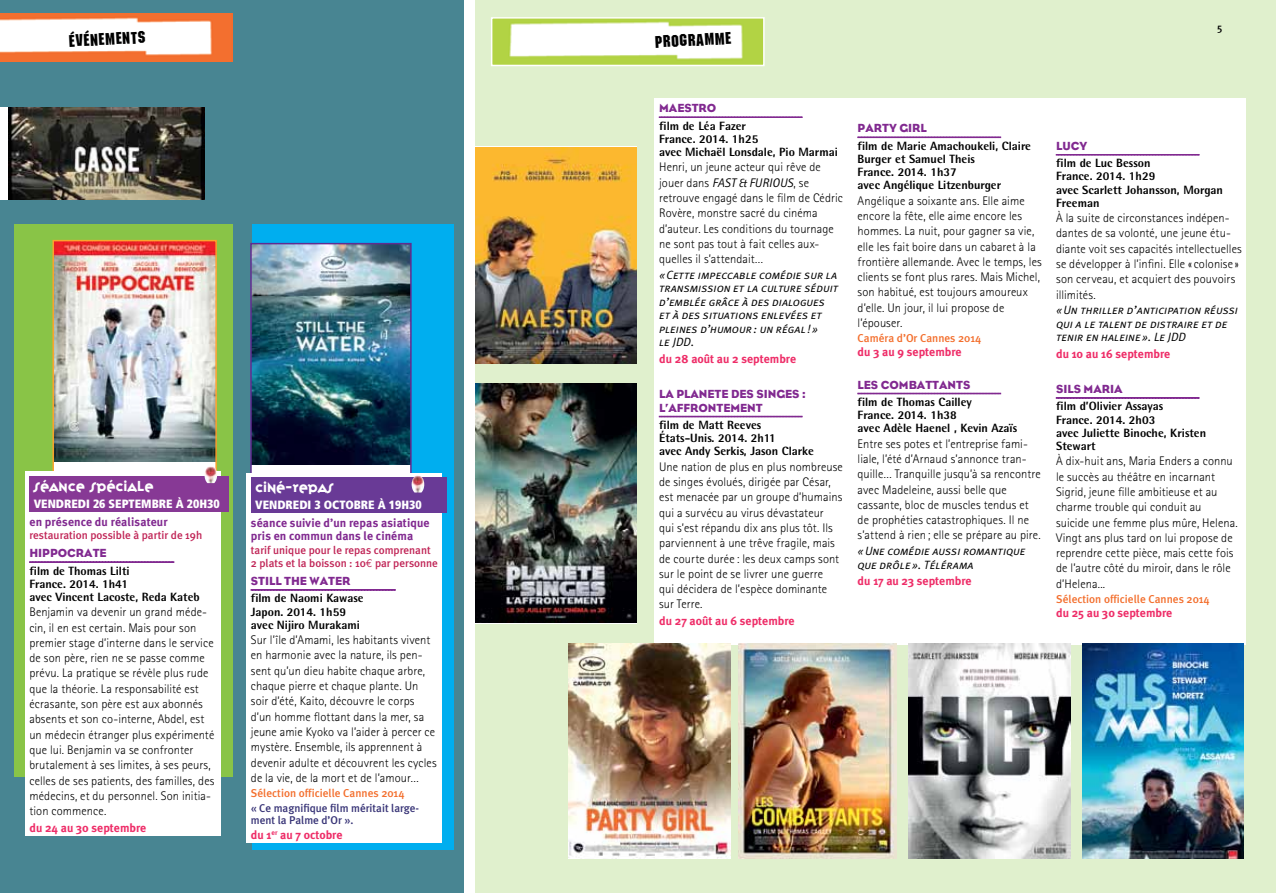
<style>
.page{position:relative;width:1276px;height:893px;background:#fff}
.page>*{position:absolute;margin:0;border:0;box-sizing:border-box;transform-origin:0 0}
.t1{font:16.5px "Machine";color:#000}
.t2{font:12.75px "Variex";color:#fff}
.t3{font:300 12.45px/15.3px "Rotis Sans Serif";letter-spacing:.005em;color:#000}
.t4{font:800 12px/13.2px "Rotis Semi Sans";color:#000}
.t5{font:italic 12px/13.5px "Meta Plus Normal Caps";color:#000}
.t6{font:700 12px "Meta Plus";color:#ee2d68}
.t7{font:12px/13.5px "Bureau Eagle";color:#812990}
.t8{font:700 12px/13.5px "Meta Plus";letter-spacing:.01em;color:#812990}
.t9{font:900 condensed 12px "Frutiger";color:#fff}
.t10{font:500 11.4px "Meta Plus";color:#f36e2c}
.t11{font:500 11.25px/13.5px "Meta Plus";color:#c02456}
.t12{font:500 11.25px/12.8px "Meta Plus";color:#373376}
.t13{font:500 10.5px "Meta Plus";color:#000}
.s1{font-family:"Euro Mono";font-weight:400}
.s2{font-weight:400;font-style:italic}
</style>
<div class="page">
<div style="left:0;top:0;width:463px;height:893px;background:#488592"></div>
<div style="left:252px;top:224px;width:202px;height:625px;background:#00aeef"></div>
<div style="left:251px;top:244px;width:160px;height:232px;background:#fff"></div>
<img style="left:253px;top:246px;width:156px;height:219px">
<div style="left:250px;top:243px;width:162px;height:234px;border:2px solid #602d91"></div>
<div style="left:247px;top:473px;width:195px;height:370px;background:#fff"></div>
<svg style="left:251px;top:589px;width:145px;height:2px"></svg>
<div style="left:251px;top:477px;width:195px;height:36px;background:#693a96"></div>
<div style="left:14px;top:224px;width:218px;height:553px;background:#8cc745"></div>
<div style="left:475px;top:0;width:801px;height:893px;background:#e0f0cd"></div>
<img style="left:494px;top:20px;width:267px;height:43px">
<div style="left:491px;top:17px;width:273px;height:49px;border:2px solid #fff"></div>
<div style="left:655px;top:99px;width:591px;height:546px;background:#fff"></div>
<svg style="left:659px;top:116px;width:144px;height:2px"></svg>
<svg style="left:659px;top:416px;width:144px;height:1px"></svg>
<svg style="left:857px;top:137px;width:144px;height:1px"></svg>
<svg style="left:857px;top:393px;width:144px;height:1px"></svg>
<svg style="left:1056px;top:154px;width:144px;height:1px"></svg>
<svg style="left:1056px;top:397px;width:144px;height:2px"></svg>
<div style="left:53px;top:241px;width:163px;height:233px;background:#fff"></div>
<img style="left:55px;top:243px;width:159px;height:219px">
<div style="left:52px;top:240px;width:165px;height:235px;border:2px solid #faa42c"></div>
<img style="left:475px;top:148px;width:162px;height:216px">
<img style="left:475px;top:384px;width:162px;height:239px">
<img style="left:568px;top:643px;width:162px;height:216px">
<img style="left:738px;top:643px;width:159px;height:216px">
<img style="left:908px;top:643px;width:162px;height:216px">
<img style="left:1082px;top:643px;width:161px;height:216px">
<img style="left:412px;top:475px;width:12px;height:17px">
<div style="left:0;top:108px;width:204px;height:92px;background:#fff"></div>
<img style="left:9px;top:108px;width:195px;height:92px">
<div style="left:25px;top:472px;width:196px;height:364px;background:#fff"></div>
<svg style="left:29px;top:561px;width:146px;height:2px"></svg>
<div style="left:29px;top:476px;width:200px;height:36px;background:#873995"></div>
<img style="left:204px;top:465px;width:13px;height:18px">
<img style="left:0;top:14px;width:232px;height:47px">
<h1 class="t1" style="left:68px;top:31px;width:78px;rotate:-3deg">événements</h1>
<p class="t2" style="left:34px;top:477px;width:121px">SÉANCE SPÉCIALE</p>
<p class="t9" style="left:34px;top:496px;width:187px">VENDREDI 26 SEPTEMBRE À 20H30</p>
<p class="t8" style="left:29px;top:515px;width:140px">en présence du réalisateur</p>
<p class="t11" style="left:29px;top:529px;width:174px">restauration possible à partir de 19h</p>
<p class="t7" style="left:29px;top:546px;width:77px">HIPPOCRATE</p>
<p class="t4" style="left:29px;top:564px;width:172px">film de Thomas Lilti<br>France. 2014. 1h41<br>avec Vincent Lacoste, Reda Kateb</p>
<p class="t3" style="left:29px;top:604px;width:187px">Benjamin va devenir un grand méde&shy;cin, il en est certain. Mais pour son premier stage d’interne dans le service de son père, rien ne se passe comme prévu. La pratique se révèle plus rude que la théorie. La responsabilité est écrasante, son père est aux abonnés absents et son co-interne, Abdel, est un médecin étranger plus expérimenté que lui. Benjamin va se confronter brutalement à ses limites, à ses peurs, celles de ses patients, des familles, des médecins, et du personnel. Son initia&shy;tion commence.</p>
<p class="t6" style="left:29px;top:821px;width:118px">du 24 au 30 septembre</p>
<p class="t2" style="left:255px;top:478px;width:80px">CINÉ-REPAS</p>
<p class="t9" style="left:255px;top:497px;width:168px">VENDREDI 3 OCTOBRE À 19H30</p>
<p class="t8" style="left:251px;top:516px;width:180px">séance suivie d’un repas asiatique pris en commun dans le cinéma</p>
<p class="t11" style="left:251px;top:543px;width:189px">tarif unique pour le repas comprenant<br>2 plats et la boisson : 10<span class="s1">€</span> par personne</p>
<p class="t7" style="left:251px;top:574px;width:93px">STILL THE WATER</p>
<p class="t4" style="left:251px;top:591px;width:114px">film de Naomi Kawase<br>Japon. 2014. 1h59 avec Nijiro Murakami</p>
<p class="t3" style="left:251px;top:632px;width:187px">Sur l’île d’Amami, les habitants vivent en harmonie avec la nature, ils pen&shy;sent qu’un dieu habite chaque arbre, chaque pierre et chaque plante. Un soir d’été, Kaito, découvre le corps d’un homme flottant dans la mer, sa jeune amie Kyoko va l’aider à percer ce mystère. Ensemble, ils apprennent à devenir adulte et découvrent les cycles de la vie, de la mort et de l’amour…</p>
<p class="t10" style="left:251px;top:786px;width:155px">Sélection officielle Cannes 2014</p>
<p class="t12" style="left:251px;top:801px;width:170px">« Ce magnifique film méritait large&shy;ment la Palme d’Or ».</p>
<p class="t6" style="left:251px;top:828px;width:93px">du 1<sup>er</sup> au 7 octobre</p>
<h1 class="t1" style="left:654px;top:32px;width:78px;rotate:-3deg">programme</h1>
<p class="t13" style="left:1217px;top:21px;width:7px">5</p>
<p class="t7" style="left:659px;top:101px;width:49px">MAESTRO</p>
<p class="t4" style="left:659px;top:119px;width:180px">film de Léa Fazer<br>France. 2014. 1h25<br>avec Michaël Lonsdale, Pio Marmai</p>
<p class="t3" style="left:659px;top:160px;width:185px">Henri, un jeune acteur qui rêve de jouer dans <span class="s2">FAST &amp; FURIOUS</span>, se retrouve engagé dans le film de Cédric<br>Rovère, monstre sacré du cinéma d’auteur. Les conditions du tournage ne sont pas tout à fait celles aux&shy;quelles il s’attendait…</p>
<p class="t5" style="left:659px;top:268px;width:181px">« Cette impeccable comédie sur la transmission et la culture séduit d’emblée grâce à des dialogues et à des situations enlevées et pleines d’humour : un régal ! »<br>le JDD.</p>
<p class="t6" style="left:659px;top:352px;width:139px">du 28 août au 2 septembre</p>
<p class="t7" style="left:659px;top:387px;width:148px">LA PLANETE DES SINGES :<br>L’AFFRON</p>
<p class="t7" style="left:716px;top:401px;width:48px">TEMENT</p>
<p class="t4" style="left:659px;top:418px;width:156px">film de Matt Reeves<br>États-Unis. 2014. 2h11<br>avec Andy Serkis, Jason Clarke</p>
<p class="t3" style="left:659px;top:459px;width:185px">Une nation de plus en plus nombreuse de singes évolués, dirigée par César, est menacée par un groupe d’humains qui a survécu au virus dévastateur<br>qui s’est répandu dix ans plus tôt. Ils parviennent à une trêve fragile, mais de courte durée : les deux camps sont sur le point de se livrer une guerre<br>qui décidera de l’espèce dominante sur Terre.</p>
<p class="t6" style="left:659px;top:614px;width:137px">du 27 août au 6 septembre</p>
<p class="t7" style="left:857px;top:121px;width:71px">PARTY GIRL</p>
<p class="t4" style="left:857px;top:139px;width:175px">film de Marie Amachoukeli, Claire<br>Burger et Samuel Theis<br>France. 2014. 1h37<br>avec Angélique Litzenburger</p>
<p class="t3" style="left:857px;top:193px;width:186px">Angélique a soixante ans. Elle aime encore la fête, elle aime encore les hommes. La nuit, pour gagner sa vie, elle les fait boire dans un cabaret à la frontière allemande. Avec le temps, les clients se font plus rares. Mais Michel, son habitué, est toujours amoureux d’elle. Un jour, il lui propose de l’épouser.</p>
<p class="t10" style="left:857px;top:331px;width:125px">Caméra d’Or Cannes 2014</p>
<p class="t6" style="left:857px;top:345px;width:105px">du 3 au 9 septembre</p>
<p class="t7" style="left:857px;top:378px;width:114px">LES COMBATTANTS</p>
<p class="t4" style="left:857px;top:395px;width:161px">film de Thomas Cailley<br>France. 2014. 1h38<br>avec Adèle Haenel , Kevin Azaïs</p>
<p class="t3" style="left:857px;top:436px;width:185px">Entre ses potes et l’entreprise fami&shy;liale, l’été d’Arnaud s’annonce tran&shy;quille… Tranquille jusqu’à sa rencontre avec Madeleine, aussi belle que cassante, bloc de muscles tendus et de prophéties catastrophiques. Il ne s’attend à rien; elle se prépare au pire.</p>
<p class="t5" style="left:857px;top:544px;width:169px">« Une comédie aussi romantique que drôle ». Télérama</p>
<p class="t6" style="left:857px;top:574px;width:116px">du 17 au 23 septembre</p>
<p class="t7" style="left:1056px;top:139px;width:32px">LUCY</p>
<p class="t4" style="left:1056px;top:156px;width:168px">film de Luc Besson<br>France. 2014. 1h29<br>avec Scarlett Johansson, Morgan<br>Freeman</p>
<p class="t3" style="left:1056px;top:210px;width:187px">À la suite de circonstances indépen&shy;dantes de sa volonté, une jeune étu&shy;diante voit ses capacités intellectuelles se développer à l’infini. Elle « colonise » son cerveau, et acquiert des pouvoirs illimités.</p>
<p class="t5" style="left:1056px;top:303px;width:183px">« Un thriller d’anticipation réussi qui a le talent de distraire et de tenir en haleine ». Le JDD</p>
<p class="t6" style="left:1056px;top:347px;width:116px">du 10 au 16 septembre</p>
<p class="t7" style="left:1056px;top:382px;width:68px">SILS MARIA</p>
<p class="t4" style="left:1056px;top:399px;width:151px">film d’Olivier Assayas<br>France. 2014. 2h03<br>avec Juliette Binoche, Kristen<br>Stewart</p>
<p class="t3" style="left:1056px;top:453px;width:183px">À dix-huit ans, Maria Enders a connu le succès au théâtre en incarnant<br>Sigrid, jeune fille ambitieuse et au charme trouble qui conduit au<br>suicide une femme plus mûre, Helena.<br>Vingt ans plus tard on lui propose de reprendre cette pièce, mais cette fois de l’autre côté du miroir, dans le rôle d’Helena...</p>
<p class="t10" style="left:1056px;top:592px;width:155px">Sélection officielle Cannes 2014</p>
<p class="t6" style="left:1056px;top:606px;width:118px">du 25 au 30 septembre</p>
</div>
